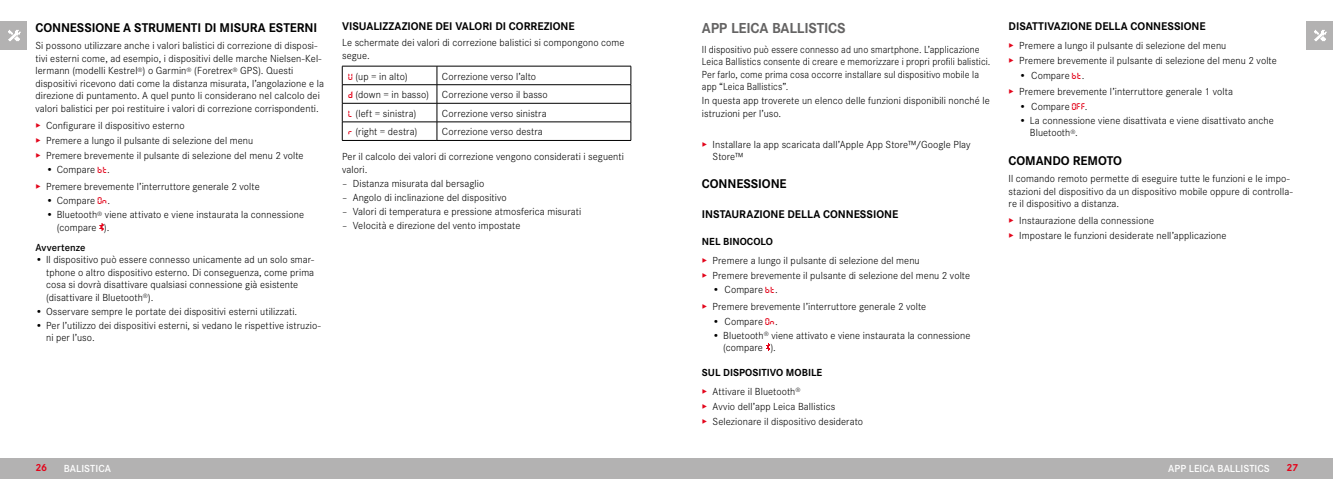
<style>
.page{position:relative;width:1333px;height:479px;background:#fff}
.page>*{position:absolute;margin:0;border:0;box-sizing:border-box;transform-origin:0 0}
.Heading____Chapter{font:700 15px "Corporate S";letter-spacing:-.015em;color:#646363}
.Heading____Heading_01{font:700 13.12px "Corporate S";letter-spacing:-.005em;color:#000}
.Heading____Heading_02_blind{font:700 11.5px "Corporate S";color:#000}
.Heading____Heading_02{font:700 11.5px "Corporate S";color:#000}
.Text____Body_Text{font:300 10.62px/12.4px "Corporate S";letter-spacing:.005em;color:#000}
.Text____Body_Text-2{font:300 10.62px/12.4px "Corporate S";letter-spacing:.005em;color:#000;scale:.95 1}
.Heading____Heading_03_blind{font:700 10.62px "Corporate S";color:#000}
.t1{font:600 10.62px "Corporate S";letter-spacing:.005em;color:#fff}
.Heading____Note_Heading{font:600 10.62px "Corporate S";letter-spacing:.005em;color:#000}
.t2{font:700 10.62px "Corporate S";color:#e3051b}
.s1{color:#e3051b}
.s2{font-family:"Digital Dismay";font-weight:400;font-size:10px;color:#e3051b}
</style>
<div class="page">
<div style="left:0;top:21px;width:27px;height:29px;background:#b3b2b2"></div>
<img style="left:8px;top:30px;width:13px;height:11px">
<div style="left:1306px;top:21px;width:26px;height:29px;background:#b3b2b2"></div>
<img style="left:1314px;top:30px;width:12px;height:11px">
<div style="left:666px;top:457px;width:666px;height:21px;background:#b3b2b2"></div>
<div style="left:0;top:457px;width:666px;height:21px;background:#b3b2b2"></div>
<svg style="left:766px;top:343px;width:4px;height:8px"></svg>
<svg style="left:99px;top:223px;width:5px;height:8px"></svg>
<hr style="left:342px;top:66px;width:95px;height:1px;background:#000">
<hr style="left:437px;top:66px;width:194px;height:1px;background:#000">
<hr style="left:342px;top:84px;width:95px;height:1px;background:#000">
<hr style="left:437px;top:84px;width:194px;height:1px;background:#000">
<hr style="left:342px;top:103px;width:95px;height:1px;background:#000">
<hr style="left:437px;top:103px;width:194px;height:1px;background:#000">
<hr style="left:342px;top:121px;width:95px;height:1px;background:#000">
<svg style="left:342px;top:66px;width:1px;height:74px"></svg>
<hr style="left:437px;top:121px;width:194px;height:1px;background:#000">
<svg style="left:437px;top:66px;width:1px;height:74px"></svg>
<svg style="left:630px;top:66px;width:1px;height:74px"></svg>
<hr style="left:342px;top:140px;width:95px;height:1px;background:#000">
<hr style="left:437px;top:140px;width:194px;height:1px;background:#000">
<p class="Heading____Heading_01" style="left:35px;top:17px;width:283px">CONNESSIONE A STRUMENTI DI MISURA ESTERNI</p>
<p class="Text____Body_Text" style="left:35px;top:39px;width:290px">Si possono utilizzare anche i valori balistici di correzione di disposi&shy;tivi esterni come, ad esempio, i dispositivi delle marche Nielsen-Kel&shy;lermann (modelli Kestrel<sup>®</sup>) o Garmin<sup>®</sup> (Foretrex<sup>®</sup> GPS). Questi dispositivi ricevono dati come la distanza misurata, l’angolazione e la direzione di puntamento. A quel punto li considerano nel calcolo dei valori balistici per poi restituire i valori di correzione corrispondenti.</p>
<p class="Text____Body_Text" style="left:35px;top:118px;width:151px"><span class="s1">▸</span> Configurare il dispositivo esterno</p>
<p class="Text____Body_Text" style="left:35px;top:133px;width:219px"><span class="s1">▸</span> Premere a lungo il pulsante di selezione del menu</p>
<p class="Text____Body_Text" style="left:35px;top:148px;width:270px"><span class="s1">▸</span> Premere brevemente il pulsante di selezione del menu 2 volte</p>
<p class="Text____Body_Text" style="left:46px;top:163px;width:65px">• Compare <span class="s2">bt</span>.</p>
<p class="Text____Body_Text" style="left:35px;top:179px;width:226px"><span class="s1">▸</span> Premere brevemente l’interruttore generale 2 volte</p>
<p class="Text____Body_Text" style="left:46px;top:194px;width:65px">• Compare <span class="s2">On</span>.</p>
<p class="Text____Body_Text" style="left:57px;top:208px;width:249px;text-indent:-11px">• Bluetooth<sup>®</sup> viene attivato e viene instaurata la connessione (compare ).</p>
<p class="Heading____Note_Heading" style="left:35px;top:239px;width:52px">Avvertenze</p>
<p class="Text____Body_Text" style="left:46px;top:253px;width:269px;text-indent:-11px">• Il dispositivo può essere connesso unicamente ad un solo smar&shy;tphone o altro dispositivo esterno. Di conseguenza, come prima cosa si dovrà disattivare qualsiasi connessione già esistente (disattivare il Bluetooth<sup>®</sup>).</p>
<p class="Text____Body_Text" style="left:35px;top:304px;width:263px">• Osservare sempre le portate dei dispositivi esterni utilizzati.</p>
<p class="Text____Body_Text" style="left:46px;top:318px;width:276px;text-indent:-11px">• Per l’utilizzo dei dispositivi esterni, si vedano le rispettive istruzio&shy;ni per l’uso.</p>
<p class="Heading____Heading_02" style="left:342px;top:18px;width:234px">VISUALIZZAZIONE DEI VALORI DI CORREZIONE</p>
<p class="Text____Body_Text" style="left:342px;top:36px;width:284px">Le schermate dei valori di correzione balistici si compongono come segue.</p>
<p class="Text____Body_Text" style="left:348px;top:69px;width:61px"><span class="s2">u</span> (up = in alto)</p>
<p class="Text____Body_Text" style="left:442px;top:69px;width:96px">Correzione verso l’alto</p>
<p class="Text____Body_Text" style="left:348px;top:88px;width:82px"><span class="s2">d</span> (down = in basso)</p>
<p class="Text____Body_Text" style="left:442px;top:88px;width:107px">Correzione verso il basso</p>
<p class="Text____Body_Text" style="left:348px;top:106px;width:69px"><span class="s2">l</span> (left = sinistra)</p>
<p class="Text____Body_Text" style="left:442px;top:106px;width:106px">Correzione verso sinistra</p>
<p class="Text____Body_Text" style="left:348px;top:125px;width:70px"><span class="s2">r</span> (right = destra)</p>
<p class="Text____Body_Text" style="left:442px;top:125px;width:102px">Correzione verso destra</p>
<p class="Text____Body_Text" style="left:342px;top:150px;width:283px">Per il calcolo dei valori di correzione vengono considerati i seguenti valori.</p>
<p class="Text____Body_Text" style="left:342px;top:176px;width:144px">– Distanza misurata dal bersaglio</p>
<p class="Text____Body_Text" style="left:342px;top:190px;width:166px">– Angolo di inclinazione del dispositivo</p>
<p class="Text____Body_Text" style="left:342px;top:205px;width:241px">– Valori di temperatura e pressione atmosferica misurati</p>
<p class="Text____Body_Text" style="left:342px;top:219px;width:180px">– Velocità e direzione del vento impostate</p>
<p class="Heading____Chapter" style="left:702px;top:16px;width:145px">APP LEICA BALLISTICS</p>
<p class="Text____Body_Text-2" style="left:702px;top:42px;width:305px">Il dispositivo può essere connesso ad uno smartphone. L’applicazione Leica Ballistics consente di creare e memorizzare i propri profili balistici.<br>Per farlo, come prima cosa occorre installare sul dispositivo mobile la app “Leica Ballistics”.</p>
<p class="Text____Body_Text" style="left:702px;top:94px;width:289px">In questa app troverete un elenco delle funzioni disponibili nonché le istruzioni per l’uso.</p>
<p class="Text____Body_Text" style="left:712px;top:137px;width:259px;text-indent:-11px"><span class="s1">▸</span> Installare la app scaricata dall’Apple App Store™/Google Play<br>Store™</p>
<p class="Heading____Heading_01" style="left:702px;top:174px;width:86px">CONNESSIONE</p>
<p class="Heading____Heading_02_blind" style="left:702px;top:205px;width:198px">INSTAURAZIONE DELLA CONNESSIONE</p>
<p class="Heading____Heading_03_blind" style="left:702px;top:233px;width:73px">NEL BINOCOLO</p>
<p class="Text____Body_Text" style="left:702px;top:253px;width:219px"><span class="s1">▸</span> Premere a lungo il pulsante di selezione del menu</p>
<p class="Text____Body_Text" style="left:702px;top:268px;width:270px"><span class="s1">▸</span> Premere brevemente il pulsante di selezione del menu 2 volte</p>
<p class="Text____Body_Text" style="left:712px;top:283px;width:67px">• Compare <span class="s2">bt</span>.</p>
<p class="Text____Body_Text" style="left:702px;top:299px;width:226px"><span class="s1">▸</span> Premere brevemente l’interruttore generale 2 volte</p>
<p class="Text____Body_Text" style="left:712px;top:314px;width:67px">• Compare <span class="s2">On</span>.</p>
<p class="Text____Body_Text" style="left:723px;top:328px;width:249px;text-indent:-11px">• Bluetooth<sup>®</sup> viene attivato e viene instaurata la connessione (compare ).</p>
<p class="Heading____Heading_03_blind" style="left:702px;top:364px;width:122px">SUL DISPOSITIVO MOBILE</p>
<p class="Text____Body_Text" style="left:702px;top:384px;width:100px"><span class="s1">▸</span> Attivare il Bluetooth<sup>®</sup></p>
<p class="Text____Body_Text" style="left:702px;top:399px;width:135px"><span class="s1">▸</span> Avvio dell’app Leica Ballistics</p>
<p class="Text____Body_Text" style="left:702px;top:414px;width:163px"><span class="s1">▸</span> Selezionare il dispositivo desiderato</p>
<p class="Heading____Heading_02_blind" style="left:1008px;top:18px;width:199px">DISATTIVAZIONE DELLA CONNESSIONE</p>
<p class="Text____Body_Text" style="left:1008px;top:39px;width:219px"><span class="s1">▸</span> Premere a lungo il pulsante di selezione del menu</p>
<p class="Text____Body_Text" style="left:1008px;top:54px;width:270px"><span class="s1">▸</span> Premere brevemente il pulsante di selezione del menu 2 volte</p>
<p class="Text____Body_Text" style="left:1019px;top:68px;width:67px">• Compare <span class="s2">bt</span>.</p>
<p class="Text____Body_Text" style="left:1008px;top:85px;width:226px"><span class="s1">▸</span> Premere brevemente l’interruttore generale 1 volta</p>
<p class="Text____Body_Text" style="left:1019px;top:99px;width:70px">• Compare <span class="s2">Off</span>.</p>
<p class="Text____Body_Text" style="left:1029px;top:113px;width:245px;text-indent:-11px">• La connessione viene disattivata e viene disattivato anche<br>Bluetooth<sup>®</sup>.</p>
<p class="Heading____Heading_01" style="left:1008px;top:150px;width:115px">COMANDO REMOTO</p>
<p class="Text____Body_Text" style="left:1008px;top:172px;width:286px">Il comando remoto permette di eseguire tutte le funzioni e le impo&shy;stazioni del dispositivo da un dispositivo mobile oppure di controlla&shy;re il dispositivo a distanza.</p>
<p class="Text____Body_Text" style="left:1008px;top:213px;width:147px"><span class="s1">▸</span> Instaurazione della connessione</p>
<p class="Text____Body_Text" style="left:1008px;top:229px;width:219px"><span class="s1">▸</span> Impostare le funzioni desiderate nell’applicazione</p>
<p class="t2" style="left:35px;top:459px;width:13px">26</p>
<p class="t1" style="left:64px;top:459px;width:49px">BALISTICA</p>
<p class="t1" style="left:1168px;top:459px;width:103px">APP LEICA BALLISTICS</p>
<p class="t2" style="left:1286px;top:459px;width:13px">27</p>
</div>
